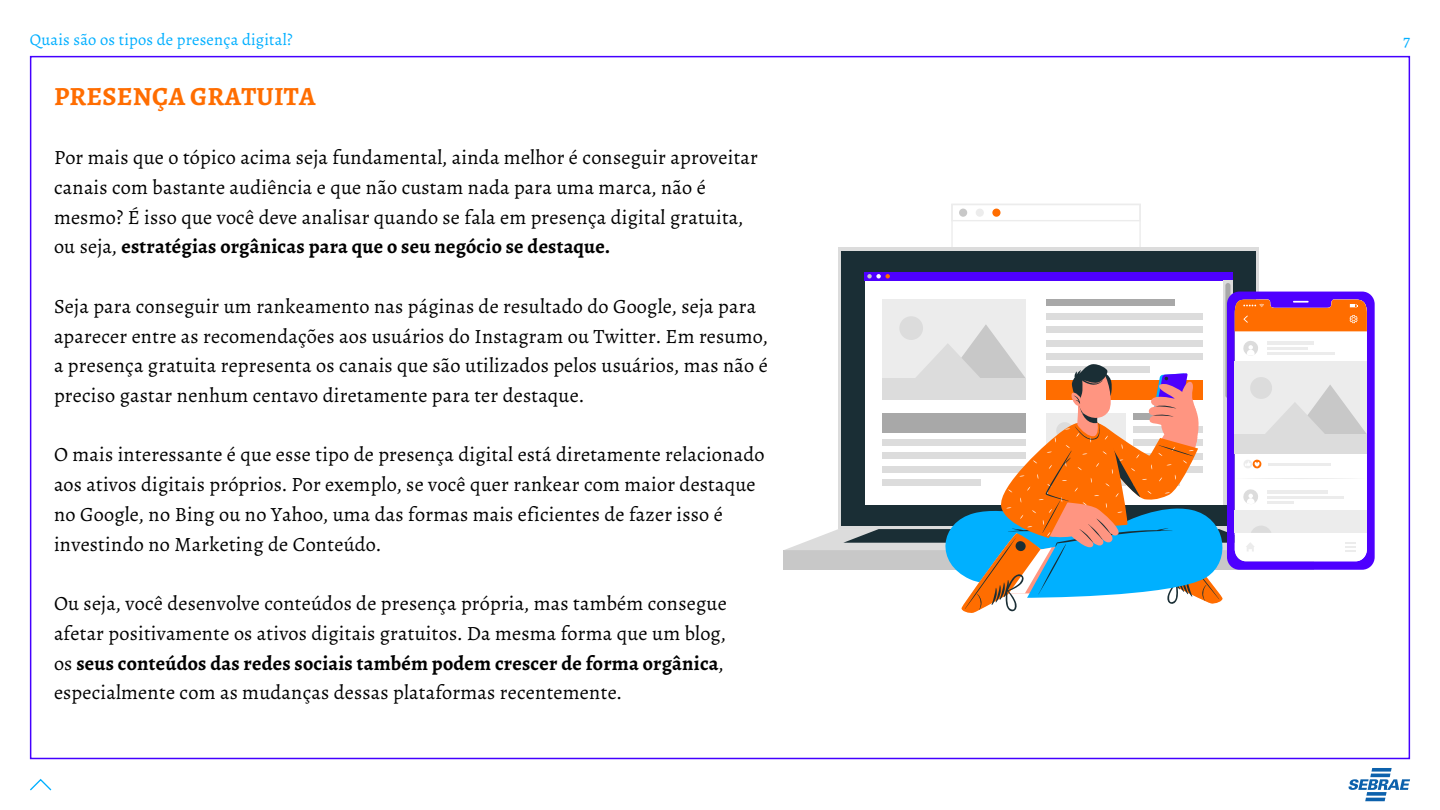
<style>
.page{position:relative;width:1440px;height:810px;background:#fff}
.page>*{position:absolute;margin:0;border:0;box-sizing:border-box;transform-origin:0 0}
.t1{font:700 26.25px "Alegreya";letter-spacing:.01em;color:#ff6d00}
.t2{font:20.25px/29.7px "Alegreya";letter-spacing:.01em;color:#000}
.t3{font:16.5px "Alegreya";letter-spacing:.01em;color:#00afff}
.s1{font-weight:700}
</style>
<div class="page">
<svg style="left:30px;top:778px;width:22px;height:13px"></svg>
<div style="left:951px;top:204px;width:190px;height:17px;border:1px solid #ececec"></div>
<div style="left:959px;top:209px;width:8px;height:8px;background:#c8c8c8;border-radius:50%"></div>
<div style="left:976px;top:209px;width:8px;height:8px;background:#ececec;border-radius:50%"></div>
<div style="left:992px;top:209px;width:9px;height:8px;background:#ff6d00;border-radius:50%"></div>
<div style="left:842px;top:251px;width:414px;height:275px;background:#1a2e35"></div>
<div style="left:865px;top:272px;width:368px;height:233px;background:#fff"></div>
<div style="left:865px;top:272px;width:368px;height:9px;background:#4e00ff"></div>
<svg style="left:867px;top:274px;width:23px;height:5px"></svg>
<div style="left:1223px;top:281px;width:10px;height:224px;background:#dcdcdc"></div>
<div style="left:1225px;top:283px;width:6px;height:115px;background:#a8a8a8;border-radius:3px"></div>
<svg style="left:784px;top:292px;width:591px;height:321px"></svg>
<svg style="left:1349px;top:768px;width:61px;height:33px"></svg>
<p class="t3" style="left:30px;top:30px;width:264px">Quais são os tipos de presença digital?</p>
<p class="t3" style="left:1403px;top:30px;width:8px">7</p>
<p class="t1" style="left:54px;top:79px;width:263px">PRESENÇA GRATUITA</p>
<p class="t2" style="left:54px;top:143px;width:706px">Por mais que o tópico acima seja fundamental, ainda melhor é conseguir aproveitar canais com bastante audiência e que não custam nada para uma marca, não é mesmo? É isso que você deve analisar quando se fala em presença digital gratuita, ou seja, <span class="s1">estratégias orgânicas para que o seu negócio se destaque.</span></p>
<p class="t2" style="left:54px;top:291px;width:715px">Seja para conseguir um rankeamento nas páginas de resultado do Google, seja para aparecer entre as recomendações aos usuários do Instagram ou Twitter. Em resumo, a presença gratuita representa os canais que são utilizados pelos usuários, mas não é preciso gastar nenhum centavo diretamente para ter destaque.</p>
<p class="t2" style="left:54px;top:440px;width:712px">O mais interessante é que esse tipo de presença digital está diretamente relacionado aos ativos digitais próprios. Por exemplo, se você quer rankear com maior destaque no Google, no Bing ou no Yahoo, uma das formas mais eficientes de fazer isso é investindo no Marketing de Conteúdo.</p>
<p class="t2" style="left:54px;top:589px;width:674px">Ou seja, você desenvolve conteúdos de presença própria, mas também consegue afetar positivamente os ativos digitais gratuitos. Da mesma forma que um blog, os <span class="s1">seus conteúdos das redes sociais também podem crescer de forma orgânica</span>, especialmente com as mudanças dessas plataformas recentemente.</p>
</div>
